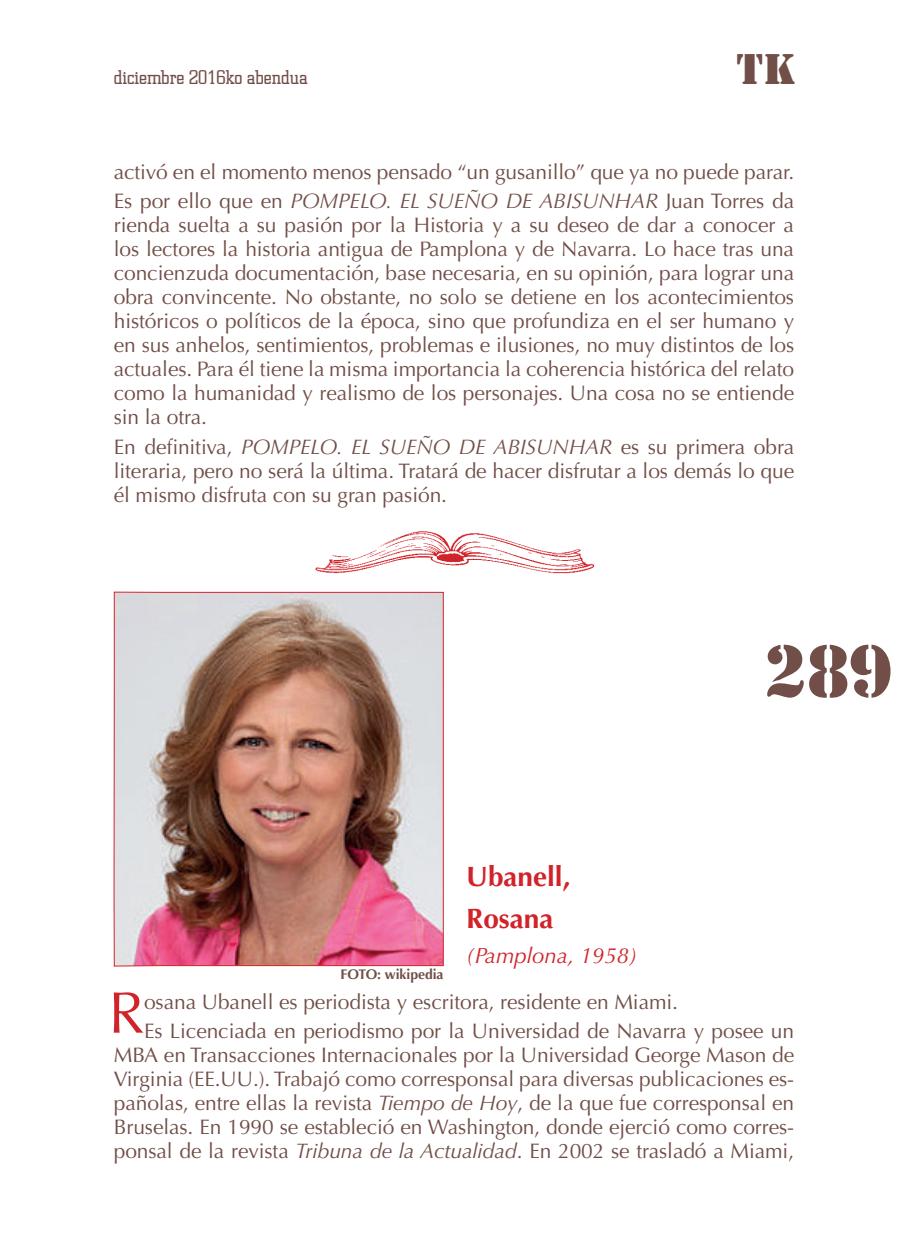
<style>
.page{position:relative;width:908px;height:1249px;background:#fff}
.page>*{position:absolute;margin:0;border:0;box-sizing:border-box;transform-origin:0 0}
.t1{font:68px "Stencil";color:#714e47}
.PARRAFO_PRIMERO{font:58.8px "Optima";color:#d1232a}
.t2{font:40px "Stencil";color:#714e47}
.AUTOR{font:700 28px "Optima";color:#d1232a}
.FECHA_DE_NACIMIENTO{font:italic 22px "Optima";color:#d1232a}
.CUERPO_LIBRO{font:21px/24px "Optima";letter-spacing:-.005em;color:#714e47;text-align:justify}
.PARRAFO_PRIMERO-2{font:21px "Optima";letter-spacing:-.005em;color:#714e47}
.t3{font:300 20px "Square Slabserif 711 BT";color:#714e47}
.CUERPO_LIBRO-2{font:700 14px "Optima";letter-spacing:-.005em;color:#714e47}
.s1{font-style:italic}
</style>
<div class="page">
<img style="left:315px;top:531px;width:280px;height:43px">
<img style="left:114px;top:591px;width:330px;height:375px">
<p class="t3" style="left:114px;top:64px;width:196px">diciembre 2016ko abendua</p>
<h3 class="t2" style="left:736px;top:43px;width:61px">TK</h3>
<p class="CUERPO_LIBRO" style="left:114px;top:160px;width:682px">activó en el momento menos pensado “un gusanillo” que ya no puede parar.</p>
<p class="CUERPO_LIBRO" style="left:114px;top:189px;width:682px">Es por ello que en <span class="s1">POMPELO. EL SUEÑO DE ABISUNHAR</span> Juan Torres da rienda suelta a su pasión por la Historia y a su deseo de dar a conocer a los lectores la historia antigua de Pamplona y de Navarra. Lo hace tras una concienzuda documentación, base necesaria, en su opinión, para lograr una obra convincente. No obstante, no solo se detiene en los acontecimientos históricos o políticos de la época, sino que profundiza en el ser humano y en sus anhelos, sentimientos, problemas e ilusiones, no muy distintos de los actuales. Para él tiene la misma importancia la coherencia histórica del relato como la humanidad y realismo de los personajes. Una cosa no se entiende sin la otra.</p>
<p class="CUERPO_LIBRO" style="left:114px;top:435px;width:682px">En definitiva, <span class="s1">POMPELO. EL SUEÑO DE ABISUNHAR</span> es su primera obra literaria, pero no será la última. Tratará de hacer disfrutar a los demás lo que él mismo disfruta con su gran pasión.</p>
<p class="CUERPO_LIBRO-2" style="left:340px;top:966px;width:105px">FOTO: wikipedia</p>
<p class="AUTOR" style="left:466px;top:859px;width:106px">Ubanell,</p>
<p class="AUTOR" style="left:466px;top:901px;width:89px">Rosana</p>
<p class="FECHA_DE_NACIMIENTO" style="left:466px;top:942px;width:173px">(Pamplona, 1958)</p>
<h1 class="t1" style="left:764px;top:627px;width:130px">289</h1>
<p class="PARRAFO_PRIMERO" style="left:108px;top:978px;width:37px">R</p>
<p class="PARRAFO_PRIMERO-2" style="left:144px;top:989px;width:535px">osana Ubanell es periodista y escritora, residente en Miami.</p>
<p class="CUERPO_LIBRO" style="left:114px;top:1019px;width:682px;text-indent:30px">Es Licenciada en periodismo por la Universidad de Navarra y posee un MBA en Transacciones Internacionales por la Universidad George Mason de Virginia (EE.UU.). Trabajó como corresponsal para diversas publicaciones es&shy;pañolas, entre ellas la revista <span class="s1">Tiempo de Hoy</span>, de la que fue corresponsal en Bruselas. En 1990 se estableció en Washington, donde ejerció como corres&shy;ponsal de la revista <span class="s1">Tribuna de la Actualidad</span>. En 2002 se trasladó a Miami,</p>
</div>
